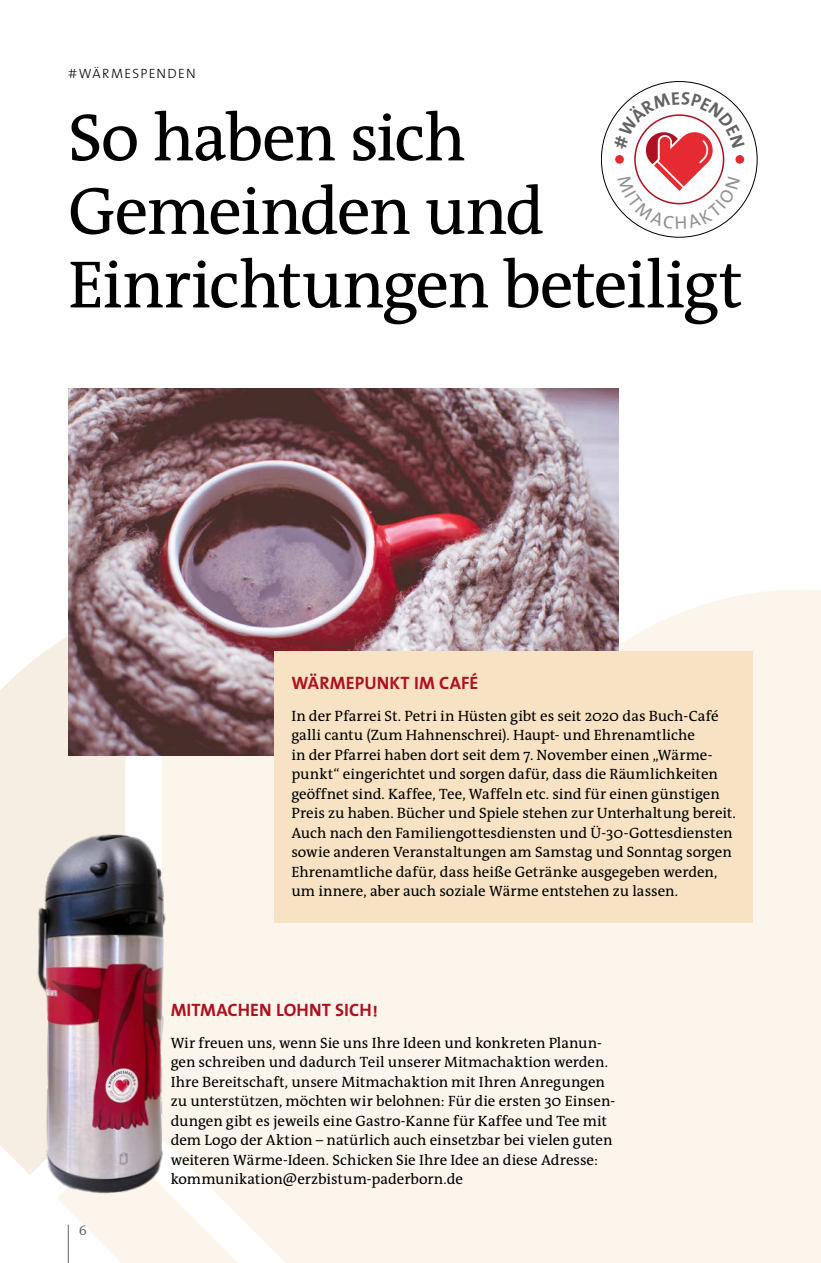
<style>
.page{position:relative;width:821px;height:1263px;background:#fff}
.page>*{position:absolute;margin:0;border:0;box-sizing:border-box;transform-origin:0 0}
.t1{font:67.5px/73.5px "The Antiqua B5";letter-spacing:-.03em;color:#000}
.t2{font:18px "The Sans Bold Caps";letter-spacing:.005em;color:#ae1122}
.t3{font:15px/19.5px "The Antiqua B5";color:#000}
.t4{font:13.5px "The Sans Light Caps";letter-spacing:.095em;color:#000}
.t5{font:13.5px "The Antiqua B5";color:#646363}
</style>
<div class="page">
<svg style="left:0;top:643px;width:57px;height:144px;fill:#f6eee2"></svg>
<div style="left:57px;top:590px;width:764px;height:673px;background:#fcf5eb"></div>
<hr style="left:68px;top:1225px;width:1px;height:38px;background:#646363">
<img style="left:68px;top:388px;width:551px;height:367px">
<div style="left:274px;top:652px;width:479px;height:271px;background:#f7e3c3"></div>
<img style="left:0;top:787px;width:208px;height:430px">
<svg style="left:613px;top:91px;width:131px;height:138px"></svg>
<p class="t4" style="left:68px;top:62px;width:129px">#WÄRMESPENDEN</p>
<h1 class="t1" style="left:68px;top:104px;width:676px">So haben sich<br>Gemeinden und<br>Einrichtungen beteiligt</h1>
<p class="t2" style="left:291px;top:668px;width:188px">WÄRMEPUNKT IM CAFÉ</p>
<p class="t3" style="left:291px;top:706px;width:446px">In der Pfarrei St. Petri in Hüsten gibt es seit 2020 das Buch-Café galli cantu (Zum Hahnenschrei). Haupt- und Ehrenamtliche<br>in der Pfarrei haben dort seit dem 7. November einen „Wärme&shy;punkt“ eingerichtet und sorgen dafür, dass die Räumlichkeiten geöffnet sind. Kaffee, Tee, Waffeln etc. sind für einen günstigen Preis zu haben. Bücher und Spiele stehen zur Unterhaltung bereit.<br>Auch nach den Familiengottesdiensten und Ü-30-Gottesdiensten sowie anderen Veranstaltungen am Samstag und Sonntag sorgen Ehrenamtliche dafür, dass heiße Getränke ausgegeben werden, um innere, aber auch soziale Wärme entstehen zu lassen.</p>
<p class="t5" style="left:79px;top:1223px;width:10px">6</p>
<p class="t2" style="left:171px;top:995px;width:208px">MITMACHEN LOHNT SICH!</p>
<p class="t3" style="left:171px;top:1033px;width:446px">Wir freuen uns, wenn Sie uns Ihre Ideen und konkreten Planun&shy;gen schreiben und dadurch Teil unserer Mitmachaktion werden.<br>Ihre Bereitschaft, unsere Mitmachaktion mit Ihren Anregungen zu unterstützen, möchten wir belohnen: Für die ersten 30 Einsen&shy;dungen gibt es jeweils eine Gastro-Kanne für Kaffee und Tee mit dem Logo der Aktion – natürlich auch einsetzbar bei vielen guten weiteren Wärme-Ideen. Schicken Sie Ihre Idee an diese Adresse: kommunikation@erzbistum-paderborn.de</p>
</div>
